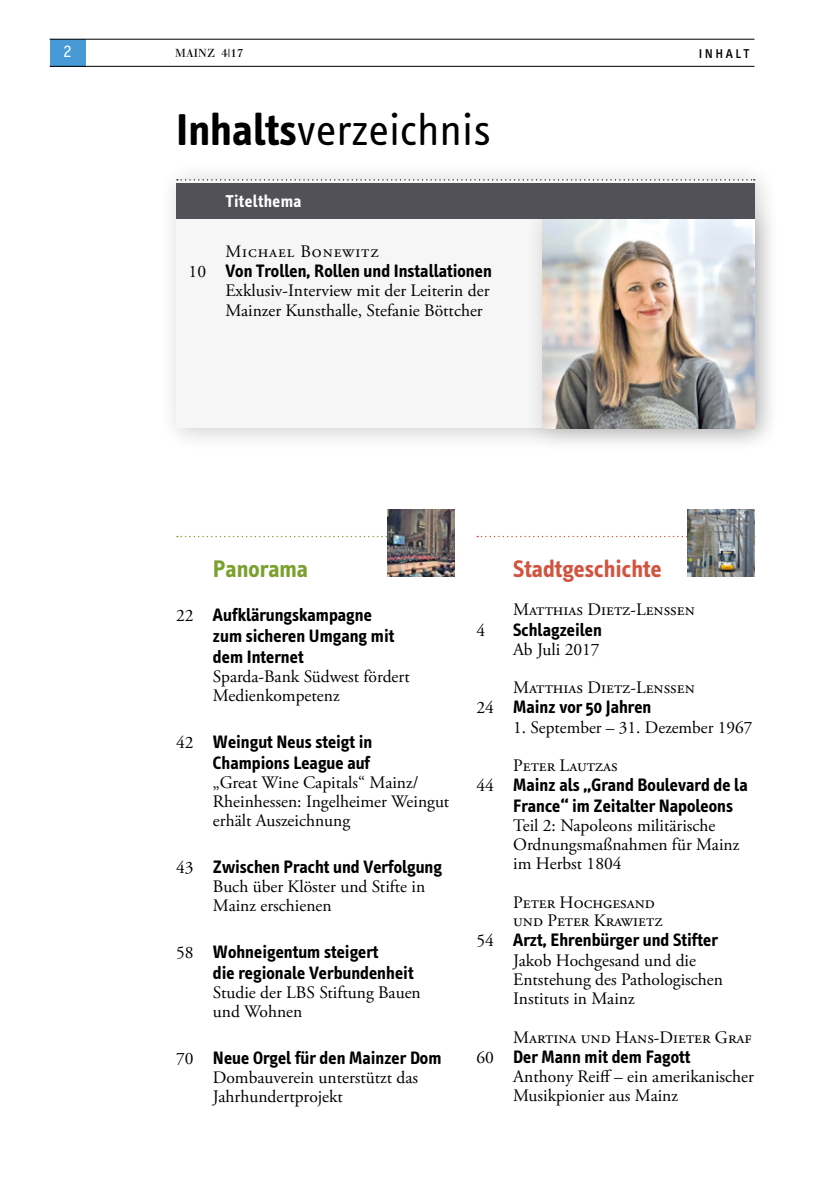
<style>
.page{position:relative;width:819px;height:1191px;background:#fff}
.page>*{position:absolute;margin:0;border:0;box-sizing:border-box;transform-origin:0 0}
.t1{font:45.5px "Info Text";color:#000}
.t2{font:700 24.5px "Info Text";color:#d15440}
.t3{font:700 24.5px "Info Text";color:#7ba02d}
.t4{font:700 18.38px/21px "Info Text";color:#000}
.t5{font:17.5px/19.2px "Adobe Garamond Pro";color:#000}
.t6{font:17.5px/19.2px "Adobe Garamond Pro";letter-spacing:-.02em;color:#000}
.t7{font:17.5px/19.2px "Adobe Garamond Pro";letter-spacing:-.025em;color:#000}
.t8{font:17.5px "Adobe Garamond Pro";letter-spacing:.05em;color:#000}
.t9{font:700 17.5px "Info Text";letter-spacing:.02em;color:#fff}
.t10{font:17.5px "Officina Sans";color:#fff}
.t11{font:13.12px "Info Text Medium Caps";letter-spacing:.19em;color:#000}
.t12{font:11.38px "Walbaum";letter-spacing:.015em;color:#000}
.s1{font-weight:700}
.s2{font-family:"Adobe Garamond Pro";font-weight:400;font-size:17.5px}
</style>
<div class="page">
<div style="left:50px;top:39px;width:36px;height:27px;background:#479ad5"></div>
<hr style="left:50px;top:66px;width:704px;height:1px;background:#000">
<div style="left:158px;top:160px;width:622px;height:292px;background:#000;opacity:.2"></div>
<div style="left:176px;top:179px;width:578px;height:249px;background:#f6f6f6"></div>
<svg style="left:177px;top:179px;width:577px;height:1px"></svg>
<div style="left:524px;top:197px;width:256px;height:256px;background:#000;opacity:.2"></div>
<img style="left:542px;top:219px;width:212px;height:209px">
<div style="left:176px;top:183px;width:578px;height:36px;background:#515157"></div>
<hr style="left:50px;top:39px;width:704px;height:1px;background:#000">
<svg style="left:177px;top:536px;width:210px;height:1px"></svg>
<svg style="left:477px;top:536px;width:210px;height:1px"></svg>
<img style="left:387px;top:510px;width:67px;height:67px">
<img style="left:687px;top:510px;width:67px;height:67px">
<p class="t10" style="left:63px;top:41px;width:10px">2</p>
<p class="t12" style="left:175px;top:46px;width:69px">MAINZ 4|17</p>
<p class="t11" style="left:698px;top:46px;width:52px">INHALT</p>
<h1 class="t1" style="left:176px;top:104px;width:316px"><span class="s1">Inhalts</span>verzeichnis</h1>
<p class="t9" style="left:226px;top:191px;width:77px">Titelthema</p>
<p class="t8" style="left:225px;top:241px;width:155px">Michael Bonewitz</p>
<p class="t4" style="left:189px;top:261px;width:305px"><span class="s2">10</span> Von Trollen, Rollen und Installationen</p>
<p class="t5" style="left:225px;top:282px;width:266px">Exklusiv-Interview mit der Leiterin der<br>Mainzer Kunsthalle, Stefanie Böttcher</p>
<h2 class="t3" style="left:213px;top:555px;width:97px">Panorama</h2>
<p class="t4" style="left:213px;top:604px;width:183px;text-indent:-37px"><span class="s2">22</span> Aufklärungskampagne zum sicheren Umgang mit dem Internet</p>
<p class="t6" style="left:213px;top:667px;width:198px">Sparda-Bank Südwest fördert<br>Medienkompetenz</p>
<p class="t4" style="left:176px;top:731px;width:198px;text-align:right"><span class="s2">42</span> Weingut Neus steigt in<br>Champions League auf</p>
<p class="t5" style="left:213px;top:773px;width:238px">„Great Wine Capitals“ Mainz/<br>Rheinhessen: Ingelheimer Weingut erhält Auszeichnung</p>
<p class="t4" style="left:176px;top:856px;width:267px"><span class="s2">43</span> Zwischen Pracht und Verfolgung</p>
<p class="t5" style="left:213px;top:877px;width:214px">Buch über Klöster und Stifte in<br>Mainz erschienen</p>
<p class="t4" style="left:213px;top:941px;width:202px;text-indent:-37px"><span class="s2">58</span> Wohneigentum steigert<br>die regionale Verbundenheit</p>
<p class="t7" style="left:213px;top:983px;width:209px">Studie der LBS Stiftung Bauen und Wohnen</p>
<p class="t4" style="left:176px;top:1047px;width:267px"><span class="s2">70</span> Neue Orgel für den Mainzer Dom</p>
<p class="t5" style="left:213px;top:1068px;width:207px">Dombauverein unterstützt das<br>Jahrhundertprojekt</p>
<h2 class="t2" style="left:513px;top:555px;width:150px">Stadtgeschichte</h2>
<p class="t5" style="left:513px;top:601px;width:183px">Matthias Dietz-Lenssen</p>
<p class="t5" style="left:476px;top:621px;width:10px">4</p>
<p class="t4" style="left:513px;top:619px;width:90px">Schlagzeilen</p>
<p class="t5" style="left:513px;top:640px;width:88px">Ab Juli 2017</p>
<p class="t5" style="left:513px;top:679px;width:183px">Matthias Dietz-Lenssen</p>
<p class="t4" style="left:476px;top:697px;width:176px"><span class="s2">24</span> Mainz vor 50 Jahren</p>
<p class="t5" style="left:513px;top:718px;width:241px">1. September – 31. Dezember 1967</p>
<p class="t5" style="left:513px;top:756px;width:106px">Peter Lautzas</p>
<p class="t4" style="left:513px;top:775px;width:236px;line-height:20.1px;text-indent:-37px"><span class="s2">44</span> Mainz als „Grand Boulevard de la<br>France“ im Zeitalter Napoleons</p>
<p class="t5" style="left:513px;top:816px;width:227px">Teil 2: Napoleons militärische<br>Ordnungsmaßnahmen für Mainz im Herbst 1804</p>
<p class="t5" style="left:513px;top:893px;width:151px;line-height:18.4px">Peter Hochgesand und Peter Krawietz</p>
<p class="t4" style="left:476px;top:929px;width:243px"><span class="s2">54</span> Arzt, Ehrenbürger und Stifter</p>
<p class="t6" style="left:513px;top:951px;width:211px">Jakob Hochgesand und die<br>Entstehung des Pathologischen<br>Instituts in Mainz</p>
<p class="t5" style="left:513px;top:1028px;width:240px">Martina und Hans-Dieter Graf</p>
<p class="t4" style="left:476px;top:1046px;width:215px"><span class="s2">60</span> Der Mann mit dem Fagott</p>
<p class="t5" style="left:513px;top:1067px;width:242px">Anthony Reiff – ein amerikanischer<br>Musikpionier aus Mainz</p>
</div>
